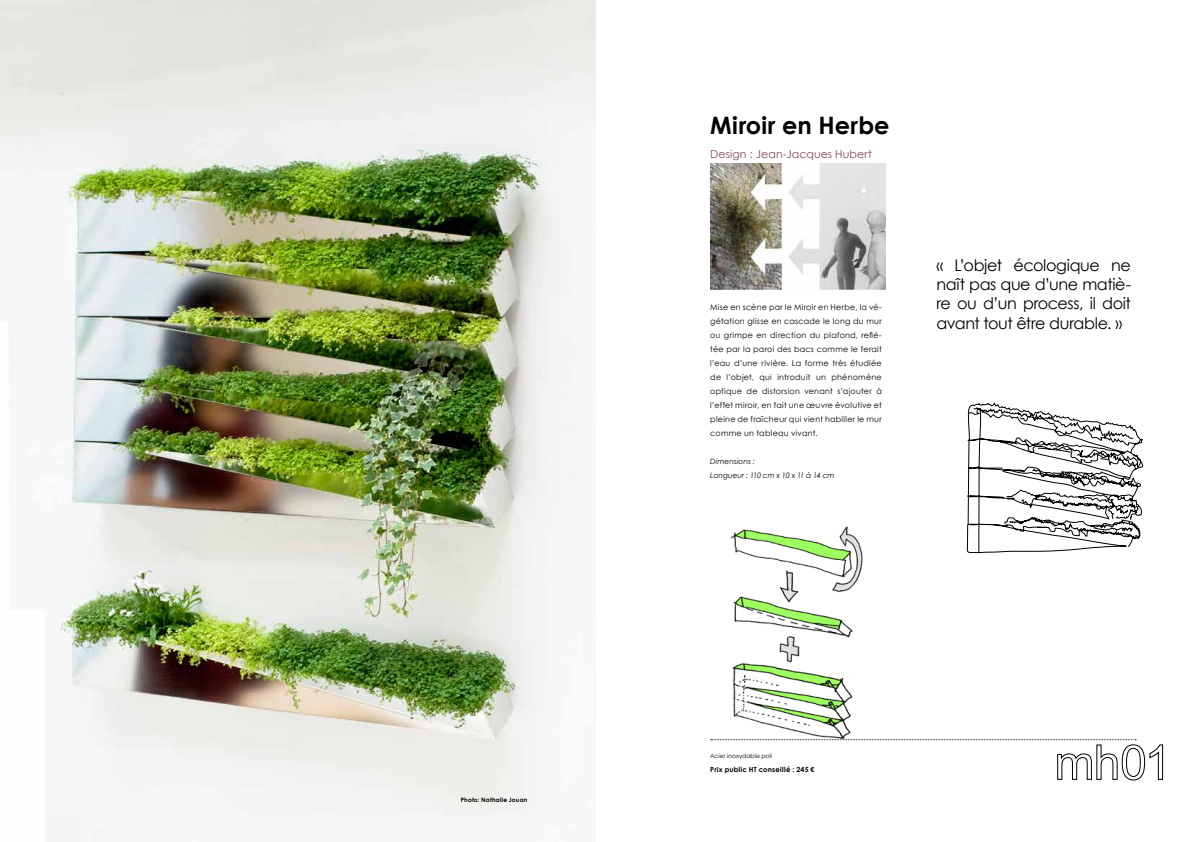
<style>
.page{position:relative;width:1191px;height:842px;background:#fff}
.page>*{position:absolute;margin:0;border:0;box-sizing:border-box;transform-origin:0 0}
.t1{font:700 24px "Century Gothic";letter-spacing:.005em;color:#000}
.t2{font:16px/19.2px "Century Gothic";letter-spacing:-.025em;color:#000;text-align:justify}
.t3{font:11px "Century Gothic";letter-spacing:.01em;color:#85455e}
.t4{font:8px/14px "Century Gothic";letter-spacing:.035em;color:#000;text-align:justify}
.t5{font:italic 7.5px/14px "Century Gothic";color:#000}
.t6{font:700 7px "Century Gothic";letter-spacing:.03em;color:#000}
.t7{font:700 6px "Century Gothic";letter-spacing:.03em;color:#000}
.t8{font:6px "Century Gothic";letter-spacing:.015em;color:#000}
</style>
<div class="page">
<img style="left:0;top:0;width:595px;height:816px">
<img style="left:731px;top:526px;width:132px;height:213px">
<svg style="left:711px;top:739px;width:452px;height:41px"></svg>
<img style="left:710px;top:164px;width:175px;height:125px">
<svg style="left:967px;top:403px;width:176px;height:150px"></svg>
<p class="t7" style="left:461px;top:796px;width:68px">Photo: Nathalie Jouan</p>
<h1 class="t1" style="left:710px;top:110px;width:181px">Miroir en Herbe</h1>
<h3 class="t3" style="left:710px;top:148px;width:163px">Design : Jean-Jacques Hubert</h3>
<p class="t4" style="left:710px;top:300px;width:173px">Mise en scène par le Miroir en Herbe, la vé&shy;gétation glisse en cascade le long du mur ou grimpe en direction du plafond, reflé&shy;tée par la paroi des bacs comme le ferait l’eau d’une rivière. La forme très étudiée de l’objet, qui introduit un phénomène optique de distorsion venant s’ajouter à l’effet miroir, en fait une œuvre évolutive et pleine de fraîcheur qui vient habiller le mur comme un tableau vivant.</p>
<p class="t5" style="left:710px;top:454px;width:126px">Dimensions :<br>Longueur : 110 cm x 10 x 11 à 14 cm</p>
<h2 class="t2" style="left:936px;top:255px;width:196px">« L’objet écologique ne naît pas que d’une matiè&shy;re ou d’un process, il doit avant tout être durable. »</h2>
<p class="t8" style="left:710px;top:752px;width:63px">Acier inoxydable poli</p>
<p class="t6" style="left:710px;top:765px;width:106px">Prix public HT conseillé : 245 €</p>
</div>
